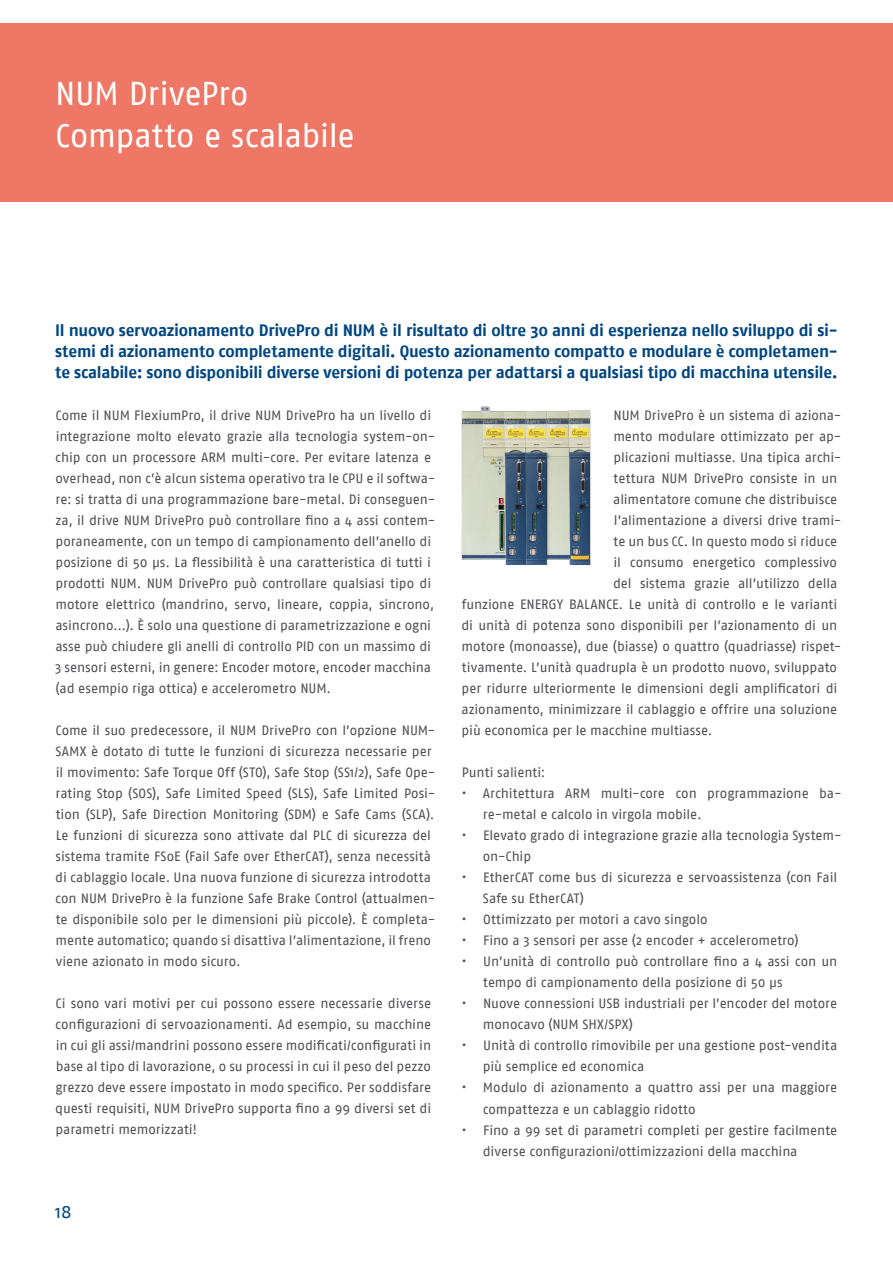
<style>
.page{position:relative;width:893px;height:1263px;background:#fff}
.page>*{position:absolute;margin:0;border:0;box-sizing:border-box;transform-origin:0 0}
.t1{font:33px/42px "Fago No";letter-spacing:-.015em;color:#fff}
.t2{font:18px "Fago No";color:#004682}
.t3{font:700 16.5px/21px "Fago No";letter-spacing:-.015em;color:#004682;text-align:justify}
.t4{font:13.5px/21px "Fago No";letter-spacing:-.005em;color:#504f53}
</style>
<div class="page">
<div style="left:0;top:23px;width:893px;height:179px;background:#e76"></div>
<img style="left:461px;top:406px;width:130px;height:159px">
<h1 class="t1" style="left:55px;top:72px;width:301px">NUM DrivePro<br>Compatto e scalabile</h1>
<p class="t3" style="left:55px;top:320px;width:784px">Il nuovo servoazionamento DrivePro di NUM è il risultato di oltre 30 anni di esperienza nello sviluppo di si&shy;stemi di azionamento completamente digitali. Questo azionamento compatto e modulare è completamen&shy;te scalabile: sono disponibili diverse versioni di potenza per adattarsi a qualsiasi tipo di macchina utensile.</p>
<p class="t4" style="left:55px;top:405px;width:382px">Come il NUM FlexiumPro, il drive NUM DrivePro ha un livello di integrazione molto elevato grazie alla tecnologia system-on&shy;chip con un processore ARM multi-core. Per evitare latenza e overhead, non c’è alcun sistema operativo tra le CPU e il softwa&shy;re: si tratta di una programmazione bare-metal. Di conseguen&shy;za, il drive NUM DrivePro può controllare fino a 4 assi contem&shy;poraneamente, con un tempo di campionamento dell’anello di posizione di 50 µs. La flessibilità è una caratteristica di tutti i prodotti NUM. NUM DrivePro può controllare qualsiasi tipo di motore elettrico (mandrino, servo, lineare, coppia, sincrono, asincrono...). È solo una questione di parametrizzazione e ogni asse può chiudere gli anelli di controllo PID con un massimo di 3 sensori esterni, in genere: Encoder motore, encoder macchina (ad esempio riga ottica) e accelerometro NUM.</p>
<p class="t4" style="left:55px;top:720px;width:382px">Come il suo predecessore, il NUM DrivePro con l’opzione NUM-SAMX è dotato di tutte le funzioni di sicurezza necessarie per il movimento: Safe Torque Off (STO), Safe Stop (SS1/2), Safe Ope&shy;rating Stop (SOS), Safe Limited Speed (SLS), Safe Limited Posi&shy;tion (SLP), Safe Direction Monitoring (SDM) e Safe Cams (SCA).<br>Le funzioni di sicurezza sono attivate dal PLC di sicurezza del sistema tramite FSoE (Fail Safe over EtherCAT), senza necessità di cablaggio locale. Una nuova funzione di sicurezza introdotta con NUM DrivePro è la funzione Safe Brake Control (attualmen&shy;te disponibile solo per le dimensioni più piccole). È completa&shy;mente automatico; quando si disattiva l’alimentazione, il freno viene azionato in modo sicuro.</p>
<p class="t4" style="left:55px;top:993px;width:377px;text-align:justify">Ci sono vari motivi per cui possono essere necessarie diverse configurazioni di servoazionamenti. Ad esempio, su macchine in cui gli assi/mandrini possono essere modificati/configurati in base al tipo di lavorazione, o su processi in cui il peso del pezzo grezzo deve essere impostato in modo specifico. Per soddisfare questi requisiti, NUM DrivePro supporta fino a 99 diversi set di parametri memorizzati!</p>
<h2 class="t2" style="left:55px;top:1202px;width:18px">18</h2>
<p class="t4" style="left:614px;top:405px;width:229px">NUM DrivePro è un sistema di aziona-</p>
<p class="t4" style="left:613px;top:426px;width:230px">mento modulare ottimizzato per ap-</p>
<p class="t4" style="left:613px;top:447px;width:230px">plicazioni multiasse. Una tipica archi-</p>
<p class="t4" style="left:614px;top:468px;width:225px">tettura NUM DrivePro consiste in un</p>
<p class="t4" style="left:613px;top:489px;width:226px">alimentatore comune che distribuisce</p>
<p class="t4" style="left:614px;top:510px;width:229px">l’alimentazione a diversi drive trami-</p>
<p class="t4" style="left:614px;top:531px;width:225px">te un bus CC. In questo modo si riduce</p>
<p class="t4" style="left:614px;top:552px;width:225px">il consumo energetico complessivo</p>
<p class="t4" style="left:613px;top:573px;width:226px">del sistema grazie all’utilizzo della</p>
<p class="t4" style="left:462px;top:594px;width:377px">funzione ENERGY BALANCE. Le unità di controllo e le varianti</p>
<p class="t4" style="left:461px;top:615px;width:377px">di unità di potenza sono disponibili per l’azionamento di un</p>
<p class="t4" style="left:462px;top:636px;width:381px">motore (monoasse), due (biasse) o quattro (quadriasse) rispet-</p>
<p class="t4" style="left:462px;top:657px;width:377px">tivamente. L’unità quadrupla è un prodotto nuovo, sviluppato</p>
<p class="t4" style="left:462px;top:678px;width:377px">per ridurre ulteriormente le dimensioni degli amplificatori di</p>
<p class="t4" style="left:461px;top:699px;width:377px">azionamento, minimizzare il cablaggio e offrire una soluzione</p>
<p class="t4" style="left:462px;top:720px;width:252px">più economica per le macchine multiasse.</p>
<p class="t4" style="left:462px;top:762px;width:85px">Punti salienti:</p>
<p class="t4" style="left:483px;top:783px;width:360px;text-indent:-22px">• Architettura ARM multi-core con programmazione ba&shy;re-metal e calcolo in virgola mobile.</p>
<p class="t4" style="left:483px;top:825px;width:360px;text-indent:-21px">• Elevato grado di integrazione grazie alla tecnologia System&shy;on-Chip</p>
<p class="t4" style="left:483px;top:867px;width:356px;text-indent:-22px">• EtherCAT come bus di sicurezza e servoassistenza (con Fail<br>Safe su EtherCAT)</p>
<p class="t4" style="left:461px;top:909px;width:248px">• Ottimizzato per motori a cavo singolo</p>
<p class="t4" style="left:461px;top:930px;width:339px">• Fino a 3 sensori per asse (2 encoder + accelerometro)</p>
<p class="t4" style="left:483px;top:951px;width:356px;text-indent:-22px">• Un’unità di controllo può controllare fino a 4 assi con un tempo di campionamento della posizione di 50 µs</p>
<p class="t4" style="left:483px;top:993px;width:356px;text-indent:-22px">• Nuove connessioni USB industriali per l’encoder del motore monocavo (NUM SHX/SPX)</p>
<p class="t4" style="left:483px;top:1035px;width:356px;text-indent:-22px">• Unità di controllo rimovibile per una gestione post-vendita più semplice ed economica</p>
<p class="t4" style="left:483px;top:1077px;width:356px;text-indent:-21px">• Modulo di azionamento a quattro assi per una maggiore compattezza e un cablaggio ridotto</p>
<p class="t4" style="left:483px;top:1119px;width:356px;text-indent:-21px">• Fino a 99 set di parametri completi per gestire facilmente diverse configurazioni/ottimizzazioni della macchina</p>
</div>
